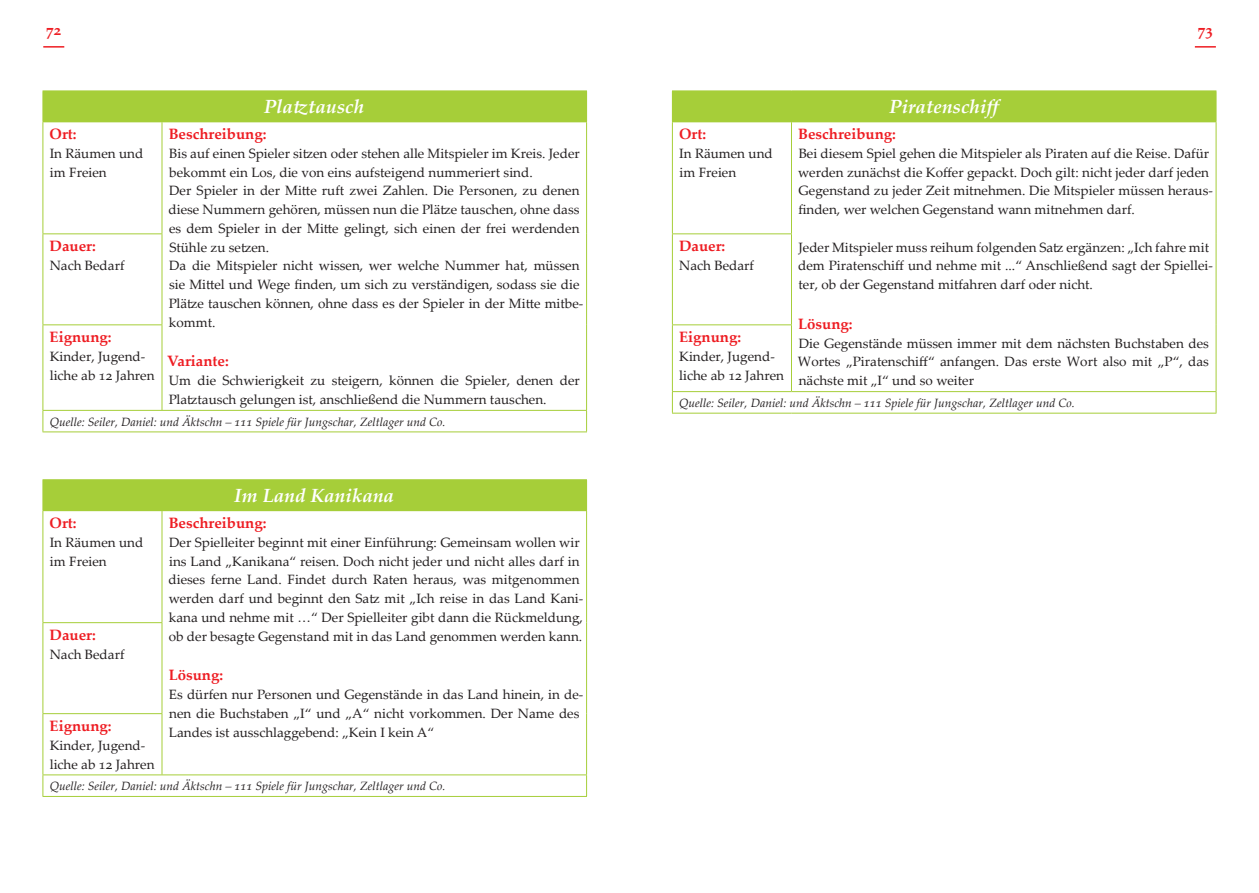
<style>
.page{position:relative;width:1259px;height:893px;background:#fff}
.page>*{position:absolute;margin:0;border:0;box-sizing:border-box;transform-origin:0 0}
.t1{font:italic 700 19.05px "Palatino Linotype";color:#fff}
.t2{font:700 15px "Palatino Linotype";color:#ee1d23}
.t3{font:13.5px/18.8px "Palatino Linotype";color:#231f20}
.t4{font:italic 12px "Palatino Linotype";color:#231f20}
</style>
<div class="page">
<hr style="left:43px;top:46px;width:21px;height:2px;background:#ee1d23">
<hr style="left:1194px;top:46px;width:21px;height:2px;background:#ee1d23">
<div style="left:43px;top:91px;width:543px;height:31px;background:#a6ce39"></div>
<hr style="left:586px;top:91px;width:1px;height:30px;background:#a6ce39">
<hr style="left:43px;top:122px;width:1px;height:111px;background:#a6ce39">
<hr style="left:162px;top:121px;width:425px;height:1px;background:#a6ce39">
<hr style="left:162px;top:122px;width:1px;height:111px;background:#a6ce39">
<hr style="left:586px;top:122px;width:1px;height:112px;background:#a6ce39">
<hr style="left:586px;top:234px;width:1px;height:91px;background:#a6ce39">
<hr style="left:586px;top:325px;width:1px;height:85px;background:#a6ce39">
<hr style="left:43px;top:233px;width:119px;height:1px;background:#a6ce39">
<hr style="left:43px;top:234px;width:1px;height:90px;background:#a6ce39">
<hr style="left:162px;top:234px;width:1px;height:90px;background:#a6ce39">
<hr style="left:43px;top:324px;width:119px;height:1px;background:#a6ce39">
<hr style="left:43px;top:325px;width:1px;height:85px;background:#a6ce39">
<hr style="left:162px;top:325px;width:1px;height:85px;background:#a6ce39">
<hr style="left:43px;top:410px;width:119px;height:1px;background:#a6ce39">
<svg style="left:43px;top:411px;width:1px;height:20px"></svg>
<hr style="left:162px;top:410px;width:425px;height:1px;background:#a6ce39">
<svg style="left:586px;top:411px;width:1px;height:20px"></svg>
<hr style="left:43px;top:431px;width:119px;height:1px;background:#a6ce39">
<hr style="left:162px;top:431px;width:425px;height:1px;background:#a6ce39">
<div style="left:43px;top:480px;width:543px;height:31px;background:#a6ce39"></div>
<hr style="left:43px;top:479px;width:119px;height:1px;background:#a6ce39">
<hr style="left:162px;top:479px;width:425px;height:1px;background:#a6ce39">
<hr style="left:586px;top:480px;width:1px;height:30px;background:#a6ce39">
<hr style="left:43px;top:511px;width:1px;height:111px;background:#a6ce39">
<hr style="left:162px;top:510px;width:425px;height:1px;background:#a6ce39">
<hr style="left:162px;top:511px;width:1px;height:111px;background:#a6ce39">
<hr style="left:586px;top:511px;width:1px;height:112px;background:#a6ce39">
<hr style="left:586px;top:623px;width:1px;height:91px;background:#a6ce39">
<hr style="left:586px;top:714px;width:1px;height:60px;background:#a6ce39">
<hr style="left:43px;top:622px;width:119px;height:1px;background:#a6ce39">
<hr style="left:43px;top:623px;width:1px;height:90px;background:#a6ce39">
<hr style="left:162px;top:623px;width:1px;height:90px;background:#a6ce39">
<hr style="left:43px;top:713px;width:119px;height:1px;background:#a6ce39">
<hr style="left:43px;top:714px;width:1px;height:60px;background:#a6ce39">
<hr style="left:162px;top:714px;width:1px;height:60px;background:#a6ce39">
<hr style="left:43px;top:774px;width:119px;height:1px;background:#a6ce39">
<svg style="left:43px;top:775px;width:1px;height:21px"></svg>
<hr style="left:162px;top:774px;width:425px;height:1px;background:#a6ce39">
<svg style="left:586px;top:775px;width:1px;height:21px"></svg>
<hr style="left:43px;top:796px;width:119px;height:1px;background:#a6ce39">
<hr style="left:162px;top:796px;width:425px;height:1px;background:#a6ce39">
<div style="left:672px;top:91px;width:544px;height:31px;background:#a6ce39"></div>
<hr style="left:672px;top:122px;width:1px;height:111px;background:#a6ce39">
<hr style="left:791px;top:122px;width:1px;height:111px;background:#a6ce39">
<hr style="left:1215px;top:122px;width:1px;height:112px;background:#a6ce39">
<hr style="left:1215px;top:234px;width:1px;height:91px;background:#a6ce39">
<hr style="left:1215px;top:325px;width:1px;height:66px;background:#a6ce39">
<hr style="left:672px;top:233px;width:120px;height:1px;background:#a6ce39">
<hr style="left:672px;top:234px;width:1px;height:90px;background:#a6ce39">
<hr style="left:791px;top:234px;width:1px;height:90px;background:#a6ce39">
<hr style="left:672px;top:324px;width:120px;height:1px;background:#a6ce39">
<hr style="left:672px;top:325px;width:1px;height:66px;background:#a6ce39">
<hr style="left:791px;top:325px;width:1px;height:66px;background:#a6ce39">
<hr style="left:672px;top:391px;width:119px;height:1px;background:#a6ce39">
<svg style="left:672px;top:392px;width:1px;height:21px"></svg>
<hr style="left:791px;top:391px;width:425px;height:1px;background:#a6ce39">
<svg style="left:1215px;top:392px;width:1px;height:21px"></svg>
<hr style="left:672px;top:413px;width:119px;height:1px;background:#a6ce39">
<hr style="left:791px;top:413px;width:425px;height:1px;background:#a6ce39">
<p class="t2" style="left:46px;top:19px;width:16px">72</p>
<p class="t2" style="left:1197px;top:19px;width:16px">73</p>
<h1 class="t1" style="left:264px;top:93px;width:102px">Platztausch</h1>
<p class="t2" style="left:169px;top:123px;width:99px">Beschreibung:</p>
<p class="t3" style="left:169px;top:143px;width:416px">Bis auf einen Spieler sitzen oder stehen alle Mitspieler im Kreis. Jeder bekommt ein Los, die von eins aufsteigend nummeriert sind.<br>Der Spieler in der Mitte ruft zwei Zahlen. Die Personen, zu denen diese Nummern gehören, müssen nun die Plätze tauschen, ohne dass es dem Spieler in der Mitte gelingt, sich einen der frei werdenden Stühle zu setzen.<br>Da die Mitspieler nicht wissen, wer welche Nummer hat, müssen sie Mittel und Wege finden, um sich zu verständigen, sodass sie die Plätze tauschen können, ohne dass es der Spieler in der Mitte mitbe&shy;kommt.</p>
<p class="t2" style="left:167px;top:351px;width:63px">Variante:</p>
<p class="t3" style="left:169px;top:371px;width:412px">Um die Schwierigkeit zu steigern, können die Spieler, denen der<br>Platztausch gelungen ist, anschließend die Nummern tauschen.</p>
<p class="t2" style="left:50px;top:123px;width:29px">Ort:</p>
<p class="t3" style="left:50px;top:143px;width:95px">In Räumen und im Freien</p>
<p class="t2" style="left:50px;top:235px;width:48px">Dauer:</p>
<p class="t3" style="left:50px;top:255px;width:76px">Nach Bedarf</p>
<p class="t2" style="left:50px;top:326px;width:64px">Eignung:</p>
<p class="t3" style="left:50px;top:346px;width:106px">Kinder, Jugend&shy;liche ab 12 Jahren</p>
<p class="t4" style="left:50px;top:413px;width:397px">Quelle: Seiler, Daniel: und Äktschn – 111 Spiele für Jungschar, Zeltlager und Co.</p>
<h1 class="t1" style="left:234px;top:482px;width:161px">Im Land Kanikana</h1>
<p class="t2" style="left:169px;top:512px;width:99px">Beschreibung:</p>
<p class="t3" style="left:169px;top:532px;width:416px">Der Spielleiter beginnt mit einer Einführung: Gemeinsam wollen wir ins Land „Kanikana“ reisen. Doch nicht jeder und nicht alles darf in dieses ferne Land. Findet durch Raten heraus, was mitgenommen werden darf und beginnt den Satz mit „Ich reise in das Land Kani&shy;kana und nehme mit …“ Der Spielleiter gibt dann die Rückmeldung, ob der besagte Gegenstand mit in das Land genommen werden kann.</p>
<p class="t2" style="left:169px;top:664px;width:56px">Lösung:</p>
<p class="t3" style="left:169px;top:684px;width:416px">Es dürfen nur Personen und Gegenstände in das Land hinein, in de&shy;nen die Buchstaben „I“ und „A“ nicht vorkommen. Der Name des<br>Landes ist ausschlaggebend: „Kein I kein A“</p>
<p class="t2" style="left:50px;top:512px;width:29px">Ort:</p>
<p class="t3" style="left:50px;top:532px;width:95px">In Räumen und im Freien</p>
<p class="t2" style="left:50px;top:624px;width:48px">Dauer:</p>
<p class="t3" style="left:50px;top:644px;width:76px">Nach Bedarf</p>
<p class="t2" style="left:50px;top:715px;width:64px">Eignung:</p>
<p class="t3" style="left:50px;top:735px;width:106px">Kinder, Jugend&shy;liche ab 12 Jahren</p>
<p class="t4" style="left:50px;top:777px;width:397px">Quelle: Seiler, Daniel: und Äktschn – 111 Spiele für Jungschar, Zeltlager und Co.</p>
<h1 class="t1" style="left:889px;top:93px;width:116px">Piratenschiff</h1>
<p class="t2" style="left:798px;top:123px;width:99px">Beschreibung:</p>
<p class="t3" style="left:798px;top:143px;width:416px">Bei diesem Spiel gehen die Mitspieler als Piraten auf die Reise. Dafür werden zunächst die Koffer gepackt. Doch gilt: nicht jeder darf jeden Gegenstand zu jeder Zeit mitnehmen. Die Mitspieler müssen heraus&shy;finden, wer welchen Gegenstand wann mitnehmen darf.</p>
<p class="t3" style="left:798px;top:237px;width:416px">Jeder Mitspieler muss reihum folgenden Satz ergänzen: „Ich fahre mit dem Piratenschiff und nehme mit ...“ Anschließend sagt der Spiellei&shy;ter, ob der Gegenstand mitfahren darf oder nicht.</p>
<p class="t2" style="left:798px;top:313px;width:56px">Lösung:</p>
<p class="t3" style="left:798px;top:333px;width:413px;text-align:justify">Die Gegenstände müssen immer mit dem nächsten Buchstaben des Wortes „Piratenschiff“ anfangen. Das erste Wort also mit „P“, das nächste mit „I“ und so weiter</p>
<p class="t2" style="left:679px;top:123px;width:29px">Ort:</p>
<p class="t3" style="left:679px;top:143px;width:95px">In Räumen und im Freien</p>
<p class="t2" style="left:679px;top:235px;width:48px">Dauer:</p>
<p class="t3" style="left:679px;top:255px;width:76px">Nach Bedarf</p>
<p class="t2" style="left:679px;top:326px;width:64px">Eignung:</p>
<p class="t3" style="left:679px;top:346px;width:106px">Kinder, Jugend&shy;liche ab 12 Jahren</p>
<p class="t4" style="left:679px;top:394px;width:397px">Quelle: Seiler, Daniel: und Äktschn – 111 Spiele für Jungschar, Zeltlager und Co.</p>
</div>
